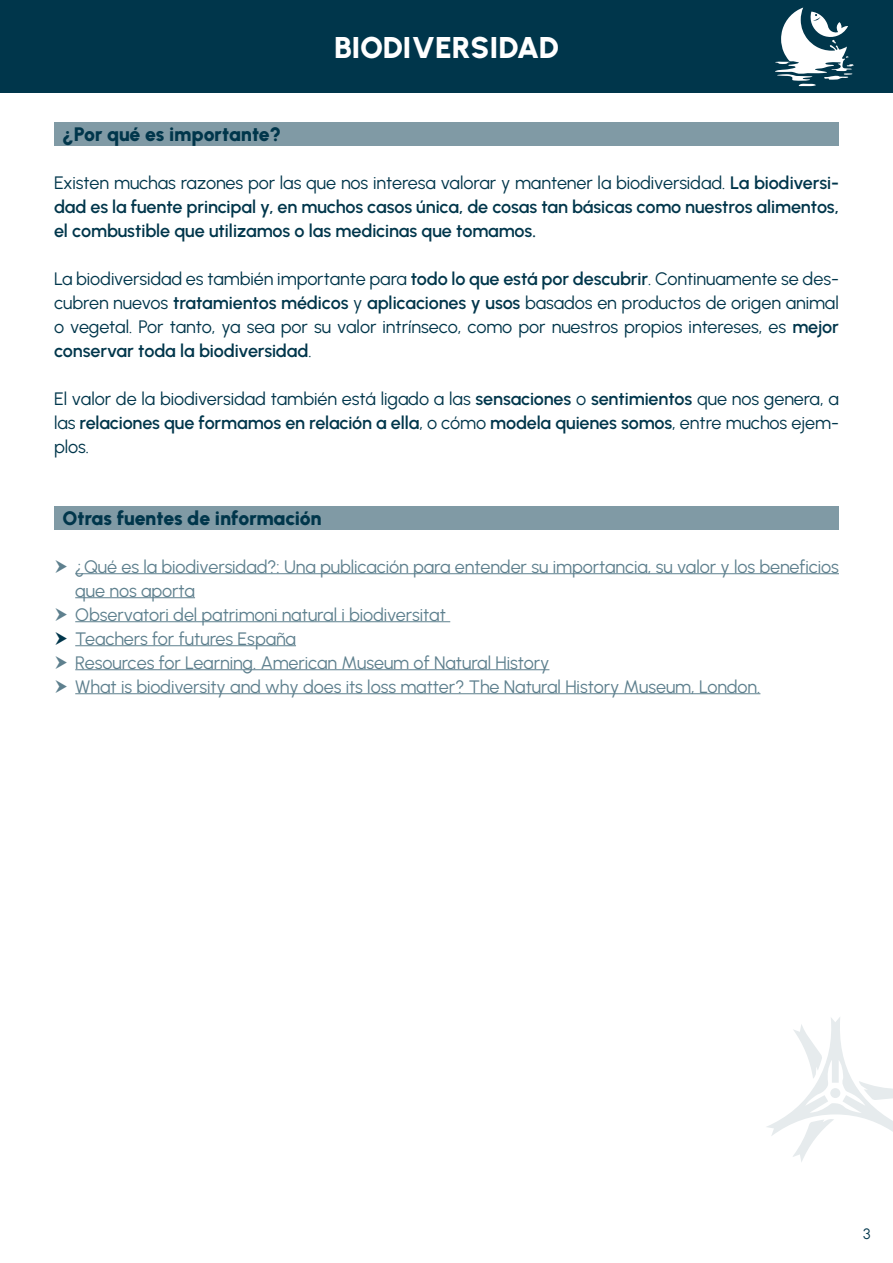
<style>
.page{position:relative;width:893px;height:1263px;background:#fff}
.page>*{position:absolute;margin:0;border:0;box-sizing:border-box;transform-origin:0 0}
.t1{font:900 30px "Urbanist";letter-spacing:-.015em;color:#fff}
.t2{font:900 19.5px "Urbanist";letter-spacing:-.01em;color:#00364b}
.t3{font:18px/24px "Urbanist";letter-spacing:-.005em;color:#00364b;text-align:justify}
.t4{font:18px/24px "Urbanist";letter-spacing:-.005em;color:#5e808e}
.t5{font:600 18px/24px "Urbanist";letter-spacing:-.005em;color:#00364b;text-align:justify}
.t6{font:15px "Urbanist";color:#00364b}
.s1{font-weight:400}
.s2{font-weight:600}
</style>
<div class="page">
<div style="left:54px;top:122px;width:785px;height:24px;background:#809aa5"></div>
<div style="left:54px;top:506px;width:785px;height:24px;background:#809aa5"></div>
<hr style="left:75px;top:573px;width:764px;height:1px;background:#5e808e">
<hr style="left:75px;top:597px;width:120px;height:1px;background:#5e808e">
<hr style="left:75px;top:621px;width:375px;height:1px;background:#5e808e">
<hr style="left:75px;top:645px;width:221px;height:1px;background:#5e808e">
<hr style="left:75px;top:669px;width:474px;height:1px;background:#5e808e">
<hr style="left:75px;top:693px;width:685px;height:1px;background:#5e808e">
<div style="left:0;top:0;width:893px;height:93px;background:#00364b"></div>
<svg style="left:775px;top:8px;width:79px;height:78px"></svg>
<svg style="left:767px;top:1017px;width:126px;height:145px"></svg>
<p class="t1" style="left:334px;top:28px;width:226px">BIODIVERSIDAD</p>
<p class="t2" style="left:63px;top:121px;width:220px">¿Por qué es importante?</p>
<p class="t5" style="left:54px;top:170px;width:786px"><span class="s1">Existen muchas razones por las que nos interesa valorar y mantener la biodiversidad.</span> La biodiversi&shy;dad es la fuente principal y, en muchos casos única, de cosas tan básicas como nuestros alimentos, el combustible que utilizamos o las medicinas que tomamos.</p>
<p class="t3" style="left:54px;top:266px;width:786px">La biodiversidad es también importante para <span class="s2">todo lo que está por descubrir</span>. Continuamente se des&shy;cubren nuevos <span class="s2">tratamientos médicos</span> y <span class="s2">aplicaciones y usos</span> basados en productos de origen animal o vegetal. Por tanto, ya sea por su valor intrínseco, como por nuestros propios intereses, es <span class="s2">mejor conservar toda la biodiversidad</span>.</p>
<p class="t3" style="left:54px;top:386px;width:786px">El valor de la biodiversidad también está ligado a las <span class="s2">sensaciones</span> o <span class="s2">sentimientos</span> que nos genera, a las <span class="s2">relaciones que formamos en relación a ella</span>, o cómo <span class="s2">modela quienes somos</span>, entre muchos ejem&shy;plos.</p>
<p class="t2" style="left:63px;top:505px;width:260px">Otras fuentes de información</p>
<p class="t4" style="left:75px;top:554px;width:765px">¿Qué es la biodiversidad?: Una publicación para entender su importancia, su valor y los beneficios que nos aporta</p>
<p class="t4" style="left:75px;top:602px;width:372px">Observatori del patrimoni natural i biodiversitat</p>
<p class="t4" style="left:75px;top:626px;width:222px">Teachers for futures España</p>
<p class="t4" style="left:75px;top:650px;width:476px">Resources for Learning. American Museum of Natural History</p>
<p class="t4" style="left:75px;top:674px;width:687px">What is biodiversity and why does its loss matter? The Natural History Museum, London.</p>
<p class="t6" style="left:863px;top:1224px;width:9px">3</p>
</div>
